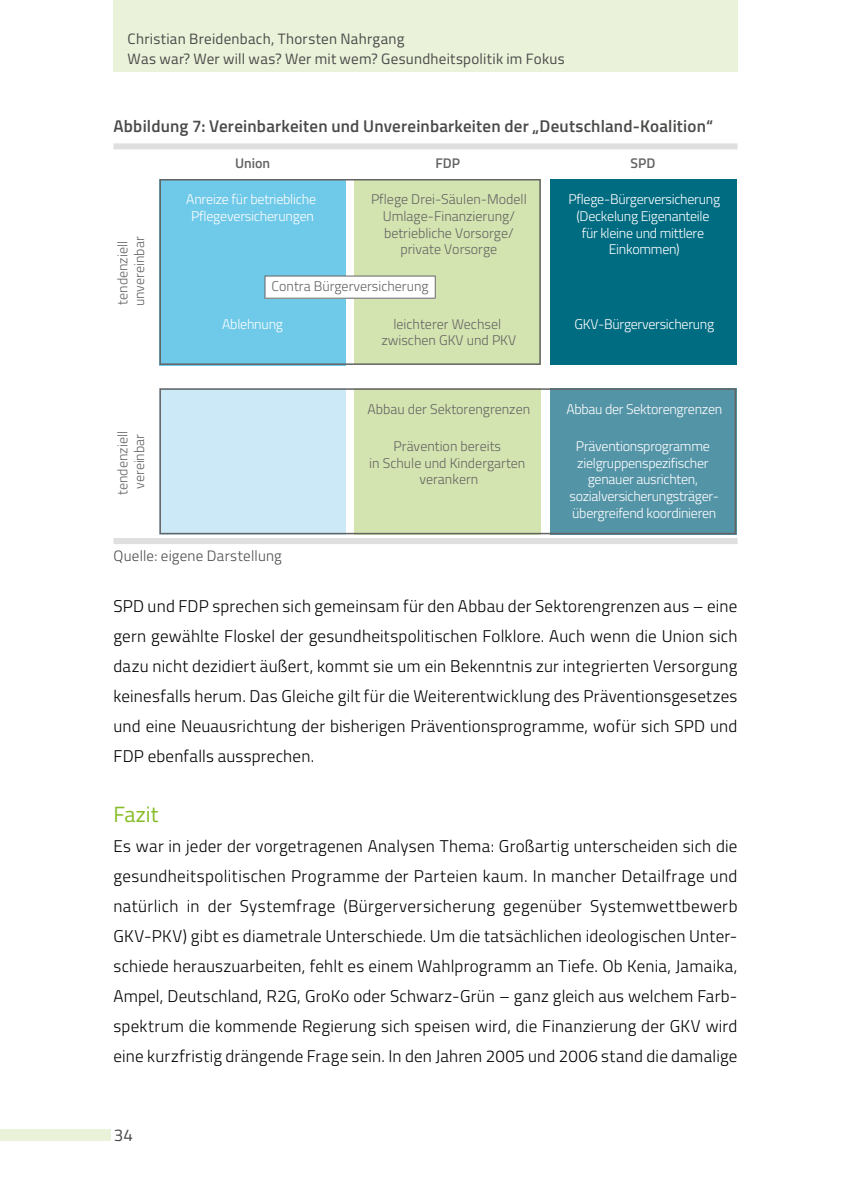
<style>
.page{position:relative;width:851px;height:1191px;background:#fff}
.page>*{position:absolute;margin:0;border:0;box-sizing:border-box;transform-origin:0 0}
.t1{font:22px "Titillium";color:#86bc25}
.t2{font:300 17px/30px "Titillium";letter-spacing:.015em;color:#000;text-align:justify}
.Head_Abbildungen_Kar{font:600 17px "Titillium";letter-spacing:.01em;color:#4a4a49}
.t3{font:17px "Titillium";color:#4a4a49}
.t4{font:15px/20px "Titillium";letter-spacing:.015em;color:#4a4a49}
.t5{font:300 15px "Titillium";letter-spacing:.015em;color:#4a4a49}
.t6{font:300 14px/16.8px "Titillium";letter-spacing:-.02em;color:#fff;text-align:center}
.t7{font:300 14px/16.8px "Titillium";color:#646363;text-align:center}
.t8{font:600 14px "Titillium";color:#646363}
</style>
<div class="page">
<div style="left:113px;top:0;width:624px;height:71px;background:#eaf2da"></div>
<div style="left:0;top:1129px;width:111px;height:11px;background:#eaf2da"></div>
<div style="left:113px;top:143px;width:624px;height:6px;background:#dfdfdf"></div>
<div style="left:113px;top:538px;width:624px;height:6px;background:#dfdfdf"></div>
<div style="left:550px;top:179px;width:186px;height:186px;background:#006c82"></div>
<svg style="left:159px;top:179px;width:381px;height:186px;background:#a1d4ca"></svg>
<svg style="left:159px;top:388px;width:577px;height:146px;background:#a7cac4"></svg>
<svg style="left:264px;top:275px;width:171px;height:24px"></svg>
<p class="t4" style="left:128px;top:28px;width:438px">Christian Breidenbach, Thorsten Nahrgang<br>Was war? Wer will was? Wer mit wem? Gesundheitspolitik im Fokus</p>
<p class="Head_Abbildungen_Kar" style="left:113px;top:113px;width:601px">Abbildung 7: Vereinbarkeiten und Unvereinbarkeiten der „Deutschland-Koalition“</p>
<p class="t7" style="left:113px;top:306px;width:71px;text-align:left;rotate:-90deg">tendenziell unvereinbar</p>
<p class="t7" style="left:113px;top:495px;width:65px;rotate:-90deg">tendenziell vereinbar</p>
<p class="t8" style="left:235px;top:153px;width:37px">Union</p>
<p class="t8" style="left:435px;top:153px;width:26px">FDP</p>
<p class="t8" style="left:630px;top:153px;width:26px">SPD</p>
<p class="t6" style="left:186px;top:190px;width:131px">Anreize für betriebliche<br>Pflegeversicherungen</p>
<p class="t7" style="left:371px;top:190px;width:157px">Pflege Drei-Säulen-Modell<br>Umlage-Finanzierung/ betriebliche Vorsorge/ private Vorsorge</p>
<p class="t6" style="left:568px;top:190px;width:153px">Pflege-Bürgerversicherung (Deckelung Eigenanteile für kleine und mittlere<br>Einkommen)</p>
<p class="t7" style="left:271px;top:277px;width:158px">Contra Bürgerversicherung</p>
<p class="t7" style="left:381px;top:315px;width:136px">leichterer Wechsel zwischen GKV und PKV</p>
<p class="t6" style="left:574px;top:315px;width:141px">GKV-Bürgerversicherung</p>
<p class="t6" style="left:222px;top:315px;width:62px">Ablehnung</p>
<p class="t7" style="left:367px;top:400px;width:164px">Abbau der Sektorengrenzen</p>
<p class="t6" style="left:566px;top:400px;width:157px">Abbau der Sektorengrenzen</p>
<p class="t7" style="left:369px;top:437px;width:157px">Prävention bereits<br>in Schule und Kindergarten verankern</p>
<p class="t6" style="left:569px;top:437px;width:151px">Präventionsprogramme zielgruppenspezifischer genauer ausrichten, sozialversicherungsträger&shy;übergreifend koordinieren</p>
<p class="t5" style="left:113px;top:545px;width:170px">Quelle: eigene Darstellung</p>
<p class="t2" style="left:113px;top:590px;width:625px">SPD und FDP sprechen sich gemeinsam für den Abbau der Sektorengrenzen aus – eine gern gewählte Floskel der gesundheitspolitischen Folklore. Auch wenn die Union sich dazu nicht dezidiert äußert, kommt sie um ein Bekenntnis zur integrierten Versorgung keinesfalls herum. Das Gleiche gilt für die Weiterentwicklung des Präventionsgesetzes und eine Neuausrichtung der bisherigen Präventionsprogramme, wofür sich SPD und FDP ebenfalls aussprechen.</p>
<h2 class="t1" style="left:113px;top:798px;width:47px">Fazit</h2>
<p class="t2" style="left:113px;top:830px;width:625px">Es war in jeder der vorgetragenen Analysen Thema: Großartig unterscheiden sich die gesundheitspolitischen Programme der Parteien kaum. In mancher Detailfrage und natürlich in der Systemfrage (Bürgerversicherung gegenüber Systemwettbewerb GKV- PKV) gibt es diametrale Unterschiede. Um die tatsächlichen ideologischen Unter&shy;schiede herauszuarbeiten, fehlt es einem Wahlprogramm an Tiefe. Ob Kenia, Jamaika, Ampel, Deutschland, R2G, GroKo oder Schwarz-Grün – ganz gleich aus welchem Farb&shy;spektrum die kommende Regierung sich speisen wird, die Finanzierung der GKV wird eine kurzfristig drängende Frage sein. In den Jahren 2005 und 2006 stand die damalige</p>
<p class="t3" style="left:114px;top:1122px;width:21px">34</p>
</div>
